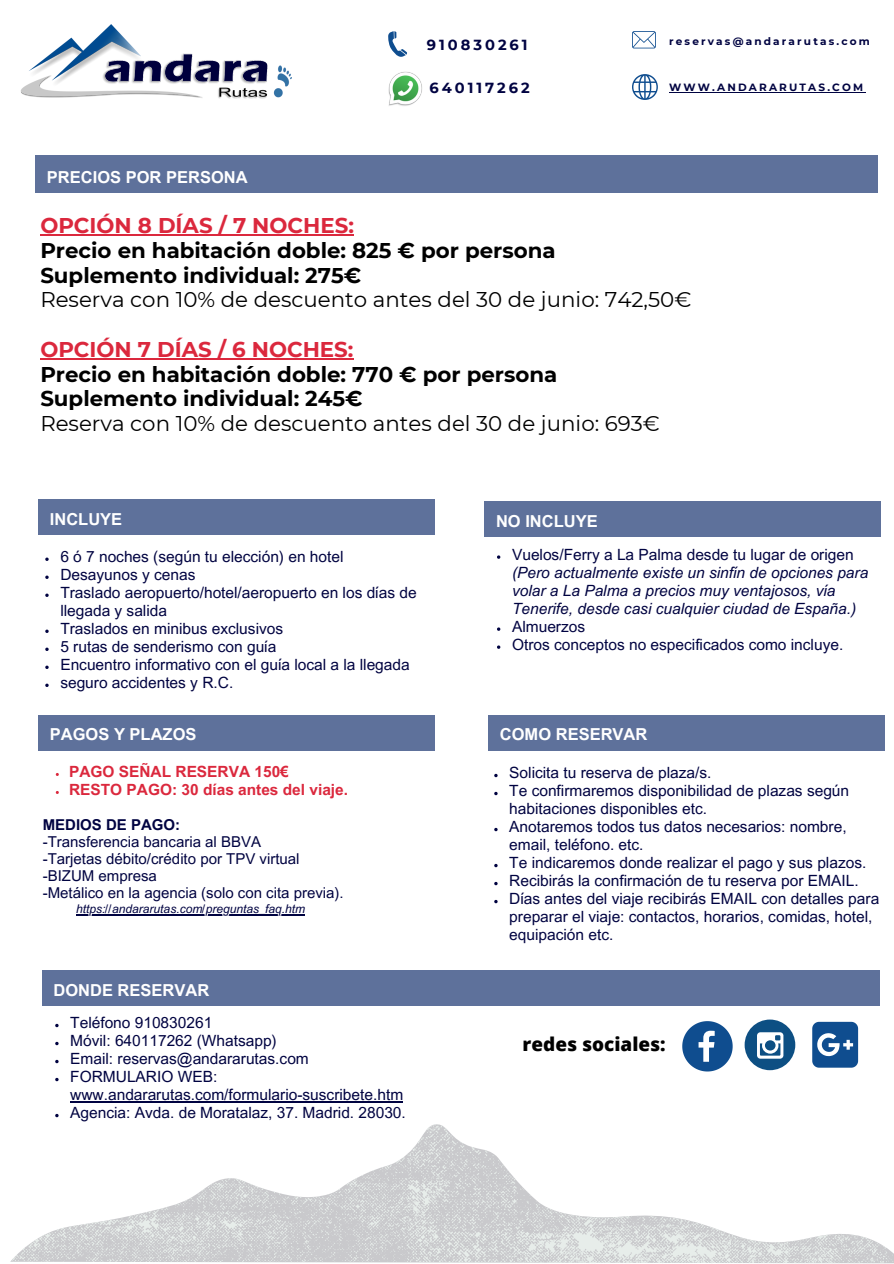
<style>
.page{position:relative;width:894px;height:1264px;background:#fff}
.page>*{position:absolute;margin:0;border:0;box-sizing:border-box;transform-origin:0 0}
.t1{font:700 21.3px/24.8px "Montserrat";color:#000}
.t2{font:800 18.9px "Open Sans";color:#000}
.t3{font:700 16.5px "Arial MT Pro";color:#fff}
.t4{font:15.45px/18px "Arial MT Pro";color:#000341}
.t5{font:italic 15.45px/18px "Arial MT Pro";color:#000341}
.t6{font:700 15.45px "Arial MT Pro";color:#db283d}
.t7{font:15px/17px "Arial MT Pro";color:#000341}
.t8{font:700 14.55px "Montserrat";letter-spacing:.205em;color:#000341}
.t9{font:italic 12px "Arial MT Pro";color:#000341}
.t10{font:700 10.5px "Montserrat";letter-spacing:.205em;color:#000341}
.s1{color:#db283d}
.s2{font-weight:400}
.s3{font-weight:700}
.s4{font-style:normal}
</style>
<div class="page">
<img style="left:21px;top:24px;width:270px;height:75px">
<img style="left:388px;top:72px;width:34px;height:34px">
<svg style="left:388px;top:31px;width:19px;height:26px"></svg>
<svg style="left:632px;top:31px;width:23px;height:17px"></svg>
<svg style="left:632px;top:74px;width:25px;height:26px"></svg>
<svg style="left:12px;top:1124px;width:881px;height:139px"></svg>
<svg style="left:682px;top:1021px;width:50px;height:50px"></svg>
<svg style="left:812px;top:1021px;width:45px;height:46px"></svg>
<div style="left:35px;top:155px;width:842px;height:37px;background:#5e719b"></div>
<div style="left:38px;top:500px;width:397px;height:35px;background:#5e719b"></div>
<div style="left:484px;top:501px;width:396px;height:36px;background:#5e719b"></div>
<div style="left:38px;top:715px;width:397px;height:35px;background:#5e719b"></div>
<div style="left:42px;top:970px;width:837px;height:35px;background:#5e719b"></div>
<div style="left:488px;top:715px;width:396px;height:35px;background:#5e719b"></div>
<div style="left:744px;top:1019px;width:51px;height:51px;background:#0d4f83;border-radius:50%"></div>
<svg style="left:757px;top:1032px;width:26px;height:26px"></svg>
<hr style="left:76px;top:914px;width:229px;height:1px;background:#000341">
<hr style="left:669px;top:92px;width:196px;height:1px;background:#000341">
<svg style="left:497px;top:555px;width:3px;height:4px"></svg>
<svg style="left:497px;top:627px;width:3px;height:4px"></svg>
<svg style="left:497px;top:645px;width:3px;height:4px"></svg>
<svg style="left:45px;top:557px;width:4px;height:4px"></svg>
<svg style="left:45px;top:575px;width:4px;height:4px"></svg>
<svg style="left:45px;top:593px;width:4px;height:4px"></svg>
<svg style="left:45px;top:629px;width:4px;height:4px"></svg>
<svg style="left:45px;top:647px;width:4px;height:4px"></svg>
<svg style="left:45px;top:665px;width:4px;height:4px"></svg>
<svg style="left:45px;top:683px;width:4px;height:4px"></svg>
<hr style="left:40px;top:234px;width:314px;height:1px;background:#db283d">
<hr style="left:40px;top:358px;width:313px;height:1px;background:#db283d">
<svg style="left:55px;top:1023px;width:4px;height:4px"></svg>
<svg style="left:55px;top:1041px;width:4px;height:4px"></svg>
<svg style="left:55px;top:1059px;width:4px;height:4px"></svg>
<svg style="left:55px;top:1077px;width:4px;height:4px"></svg>
<hr style="left:70px;top:1101px;width:333px;height:1px;background:#000341">
<svg style="left:55px;top:1113px;width:4px;height:4px"></svg>
<h5 class="t3" style="left:47px;top:171px;width:202px">PRECIOS POR PERSONA</h5>
<p class="t10" style="left:669px;top:35px;width:202px">reservas@andararutas.com</p>
<h3 class="t8" style="left:426px;top:36px;width:102px">910830261</h3>
<h3 class="t8" style="left:429px;top:78px;width:102px">640117262</h3>
<p class="t10" style="left:669px;top:81px;width:195px">WWW.ANDARARUTAS.COM</p>
<p class="t1" style="left:40px;top:213px;width:652px"><span class="s1">OPCIÓN 8 DÍAS / 7 NOCHES:<br></span>Precio en habitación doble: 825 € por persona Suplemento individual: 275€<br><span class="s2">Reserva con 10% de descuento antes del 30 de junio: 742,50€</span></p>
<p class="t1" style="left:40px;top:337px;width:621px"><span class="s1">OPCIÓN 7 DÍAS / 6 NOCHES:<br></span>Precio en habitación doble: 770 € por persona Suplemento individual: 245€<br><span class="s2">Reserva con 10% de descuento antes del 30 de junio: 693€</span></p>
<p class="t3" style="left:50px;top:513px;width:74px">INCLUYE</p>
<p class="t3" style="left:496px;top:515px;width:103px">NO INCLUYE</p>
<p class="t4" style="left:60px;top:549px;width:284px">6 ó 7 noches (según tu elección) en hotel</p>
<p class="t4" style="left:60px;top:567px;width:136px">Desayunos y cenas</p>
<h3 class="t4" style="left:60px;top:585px;width:357px">Traslado aeropuerto/hotel/aeropuerto en los días de llegada y salida</h3>
<p class="t4" style="left:60px;top:621px;width:224px">Traslados en minibus exclusivos</p>
<p class="t4" style="left:60px;top:639px;width:217px">5 rutas de senderismo con guía</p>
<p class="t4" style="left:60px;top:657px;width:351px">Encuentro informativo con el guía local a la llegada</p>
<h3 class="t4" style="left:60px;top:675px;width:174px">seguro accidentes y R.C.</h3>
<p class="t3" style="left:50px;top:728px;width:148px">PAGOS Y PLAZOS</p>
<p class="t6" style="left:69px;top:765px;width:221px">PAGO SEÑAL RESERVA 150€</p>
<h3 class="t6" style="left:69px;top:783px;width:280px">RESTO PAGO: 30 días antes del viaje.</h3>
<h1 class="t7" style="left:43px;top:818px;width:302px"><span class="s3">MEDIOS DE PAGO:<br></span>-Transferencia bancaria al BBVA<br>-Tarjetas débito/crédito por TPV virtual -BIZUM empresa<br>-Metálico en la agencia (solo con cita previa).</h1>
<h1 class="t9" style="left:76px;top:904px;width:230px">https://andararutas.com/preguntas_faq.htm</h1>
<h5 class="t3" style="left:53px;top:984px;width:157px">DONDE RESERVAR</h5>
<p class="t4" style="left:70px;top:1015px;width:143px">Teléfono 910830261</p>
<h3 class="t4" style="left:70px;top:1033px;width:208px">Móvil: 640117262 (Whatsapp)</h3>
<p class="t4" style="left:70px;top:1051px;width:240px">Email: reservas@andararutas.com</p>
<p class="t4" style="left:70px;top:1069px;width:334px">FORMULARIO WEB: www.andararutas.com/formulario-suscribete.htm</p>
<p class="t4" style="left:70px;top:1105px;width:337px">Agencia: Avda. de Moratalaz, 37. Madrid. 28030.</p>
<p class="t5" style="left:512px;top:547px;width:357px"><span class="s4">Vuelos/Ferry a La Palma desde tu lugar de origen </span>(Pero actualmente existe un sinfín de opciones para volar a La Palma a precios muy ventajosos, vía Tenerife, desde casi cualquier ciudad de España.)</p>
<p class="t4" style="left:512px;top:619px;width:75px">Almuerzos</p>
<p class="t4" style="left:512px;top:637px;width:333px">Otros conceptos no especificados como incluye.</p>
<p class="t3" style="left:499px;top:728px;width:149px">COMO RESERVAR</p>
<h6 class="t4" style="left:509px;top:765px;width:204px">Solicita tu reserva de plaza/s.</h6>
<p class="t4" style="left:509px;top:783px;width:341px">Te confirmaremos disponibilidad de plazas según habitaciones disponibles etc.</p>
<p class="t4" style="left:509px;top:819px;width:339px">Anotaremos todos tus datos necesarios: nombre, email, teléfono. etc.</p>
<p class="t4" style="left:509px;top:855px;width:358px">Te indicaremos donde realizar el pago y sus plazos.</p>
<p class="t4" style="left:509px;top:873px;width:351px">Recibirás la confirmación de tu reserva por EMAIL.</p>
<p class="t4" style="left:509px;top:891px;width:371px">Días antes del viaje recibirás EMAIL con detalles para preparar el viaje: contactos, horarios, comidas, hotel, equipación etc.</p>
<p class="t2" style="left:522px;top:1030px;width:144px">redes sociales:</p>
</div>
